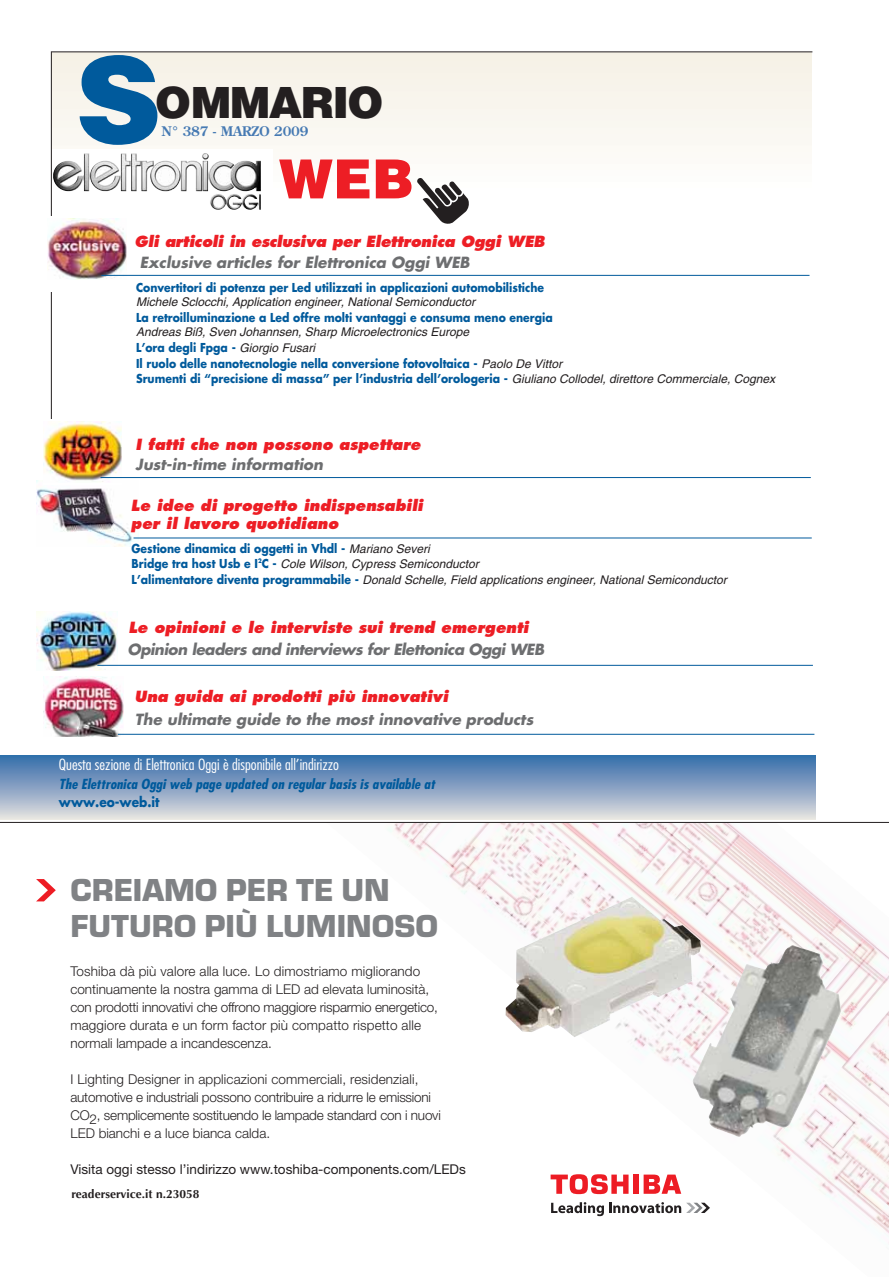
<style>
.page{position:relative;width:889px;height:1277px;background:#fff}
.page>*{position:absolute;margin:0;border:0;box-sizing:border-box;transform-origin:0 0}
.t1{font:900 118.5px "Helvetica LT";color:#005a9c}
.t2{font:900 54px "Helvetica LT";color:#ed1e25}
.t3{font:900 43.05px "Helvetica LT";letter-spacing:-.04em;color:#231f20}
.t4{font:900 33px/36px "Eurostile";color:#808285}
.t5{font:italic 800 15px/20.7px "Futura LT";color:#ed1e25}
.t6{font:italic 700 15px/21.9px "Futura LT";letter-spacing:-.03em;color:#6d6e70}
.t7{font:300 condensed 15px "Futura LT";color:#fff;scale:1.1 1}
.t8{font:italic 700 15px "Futura LT";color:#6d6e70}
.t9{font:300 13.5px/18px "Helvetica Neue";color:#231f20}
.t10{font:italic 700 condensed 13.5px/18px "Futura LT";color:#005a9c;scale:1.1 1}
.t11{font:13.5px "Helvetica Neue";color:#231f20}
.t12{font:700 13.2px "Century Old Style LT";letter-spacing:-.015em;color:#467ab3}
.t13{font:700 12px/14.2px "Futura LT";color:#005a9c;scale:.9 1}
.t14{font:italic 12px/15.6px "Helvetica LT";color:#231f20}
.t15{font:700 12px "Optima LT";color:#231f20}
.s1{font-weight:700;color:#6d6e70}
.s2{font-family:"Helvetica LT";font-weight:400;font-style:italic;color:#231f20}
.s3{font-family:"Futura LT";font-weight:700;font-style:normal;color:#005a9c}
.s4{font-weight:800;color:#ed1e25}
.s5{font-style:normal;font-stretch:normal}
</style>
<div class="page">
<div style="left:52px;top:53px;width:759px;height:135px;background:#f9f6ef"></div>
<hr style="left:52px;top:52px;width:760px;height:1px;background:#231f20">
<hr style="left:51px;top:51px;width:1px;height:389px;background:#231f20">
<div style="left:0;top:755px;width:815px;height:64px;background:linear-gradient(to bottom,#3069a9,#e0ddde)"></div>
<img style="left:36px;top:481px;width:102px;height:66px">
<div style="left:43px;top:419px;width:79px;height:65px;background:#fff"></div>
<img style="left:43px;top:421px;width:79px;height:61px">
<hr style="left:100px;top:477px;width:710px;height:1px;background:#005a9c">
<hr style="left:133px;top:538px;width:678px;height:1px;background:#005a9c">
<img style="left:44px;top:677px;width:80px;height:60px">
<hr style="left:118px;top:734px;width:696px;height:1px;background:#005a9c">
<div style="left:47px;top:216px;width:82px;height:75px;background:#fff"></div>
<img style="left:47px;top:218px;width:80px;height:61px">
<hr style="left:101px;top:275px;width:708px;height:1px;background:#005a9c">
<div style="left:131px;top:543px;width:675px;height:71px;background:#fff"></div>
<svg style="left:0;top:822px;width:888px;height:411px"></svg>
<img style="left:36px;top:611px;width:81px;height:59px">
<hr style="left:97px;top:665px;width:715px;height:1px;background:#005a9c">
<svg style="left:417px;top:178px;width:52px;height:46px"></svg>
<svg style="left:52px;top:149px;width:220px;height:61px"></svg>
<img style="left:53px;top:153px;width:155px;height:38px">
<p class="t1" style="left:76px;top:57px;width:87px">S</p>
<p class="t3" style="left:155px;top:87px;width:230px">OMMARIO</p>
<p class="t12" style="left:161px;top:124px;width:148px">N° 387 - MARZO 2009</p>
<p class="t2" style="left:279px;top:160px;width:136px">WEB</p>
<p class="t5" style="left:140px;top:231px;width:406px;text-indent:-5px">Gli articoli in esclusiva per Elettronica Oggi WEB<br><span class="s1">Exclusive articles for Elettronica Oggi WEB</span></p>
<p class="t13" style="left:136px;top:280px;width:455px">Convertitori di potenza per Led utilizzati in applicazioni automobilistiche<br><span class="s2">Michele Sclocchi, Application engineer, National Semiconductor</span></p>
<p class="t13" style="left:136px;top:310px;width:464px">La retroilluminazione a Led offre molti vantaggi e consuma meno energia<br><span class="s2">Andreas Biß, Sven Johannsen, Sharp Microelectronics Europe</span></p>
<p class="t13" style="left:136px;top:340px;width:711px;line-height:15.6px">L’ora degli Fpga - <span class="s2">Giorgio Fusari<br></span>Il ruolo delle nanotecnologie nella conversione fotovoltaica - <span class="s2">Paolo De Vittor<br></span>Srumenti di “precisione di massa” per l’industria dell’orologeria - <span class="s2">Giuliano Collodel, direttore Commerciale, Cognex</span></p>
<p class="t5" style="left:136px;top:435px;width:286px">I fatti che non possono aspettare<br><span class="s1">Just-in-time information</span></p>
<p class="t5" style="left:131px;top:497px;width:294px;line-height:18.6px">Le idee di progetto indispensabili per il lavoro quotidiano</p>
<p class="t14" style="left:131px;top:542px;width:597px"><span class="s3">Gestione dinamica di oggetti in Vhdl -</span> Mariano Severi<br><span class="s3">Bridge tra host Usb e I</span><sup>2</sup><span class="s3">C -</span> Cole Wilson, Cypress Semiconductor<br><span class="s3">L’alimentatore diventa programmabile -</span> Donald Schelle, Field applications engineer, National Semiconductor</p>
<p class="t6" style="left:127px;top:616px;width:418px"><span class="s4">Le opinioni e le interviste sui trend emergenti<br></span>Opinion leaders and interviews for Elettonica Oggi WEB</p>
<p class="t5" style="left:134px;top:687px;width:315px">Una guida ai prodotti più innovativi</p>
<p class="t8" style="left:135px;top:710px;width:400px">The ultimate guide to the most innovative products</p>
<p class="t7" style="left:59px;top:758px;width:256px">Questa sezione di Elettronica Oggi è disponibile all’indirizzo</p>
<p class="t10" style="left:59px;top:776px;width:343px">The Elettronica Oggi web page updated on regular basis is available at <span class="s5">www.eo-web.it</span></p>
<p class="t4" style="left:70px;top:876px;width:369px">CREIAMO PER TE UN<br>FUTURO PIÙ LUMINOSO</p>
<p class="t9" style="left:70px;top:963px;width:369px">Toshiba dà più valore alla luce. Lo dimostriamo migliorando continuamente la nostra gamma di LED ad elevata luminosità, con prodotti innovativi che offrono maggiore risparmio energetico, maggiore durata e un form factor più compatto rispetto alle normali lampade a incandescenza.</p>
<p class="t9" style="left:70px;top:1071px;width:372px">I Lighting Designer in applicazioni commerciali, residenziali, automotive e industriali possono contribuire a ridurre le emissioni CO2, semplicemente sostituendo le lampade standard con i nuovi LED bianchi e a luce bianca calda.</p>
<p class="t11" style="left:70px;top:1164px;width:397px">Visita oggi stesso l’indirizzo www.toshiba-components.com/LEDs</p>
<p class="t15" style="left:71px;top:1187px;width:130px">readerservice.it n.23058</p>
</div>
